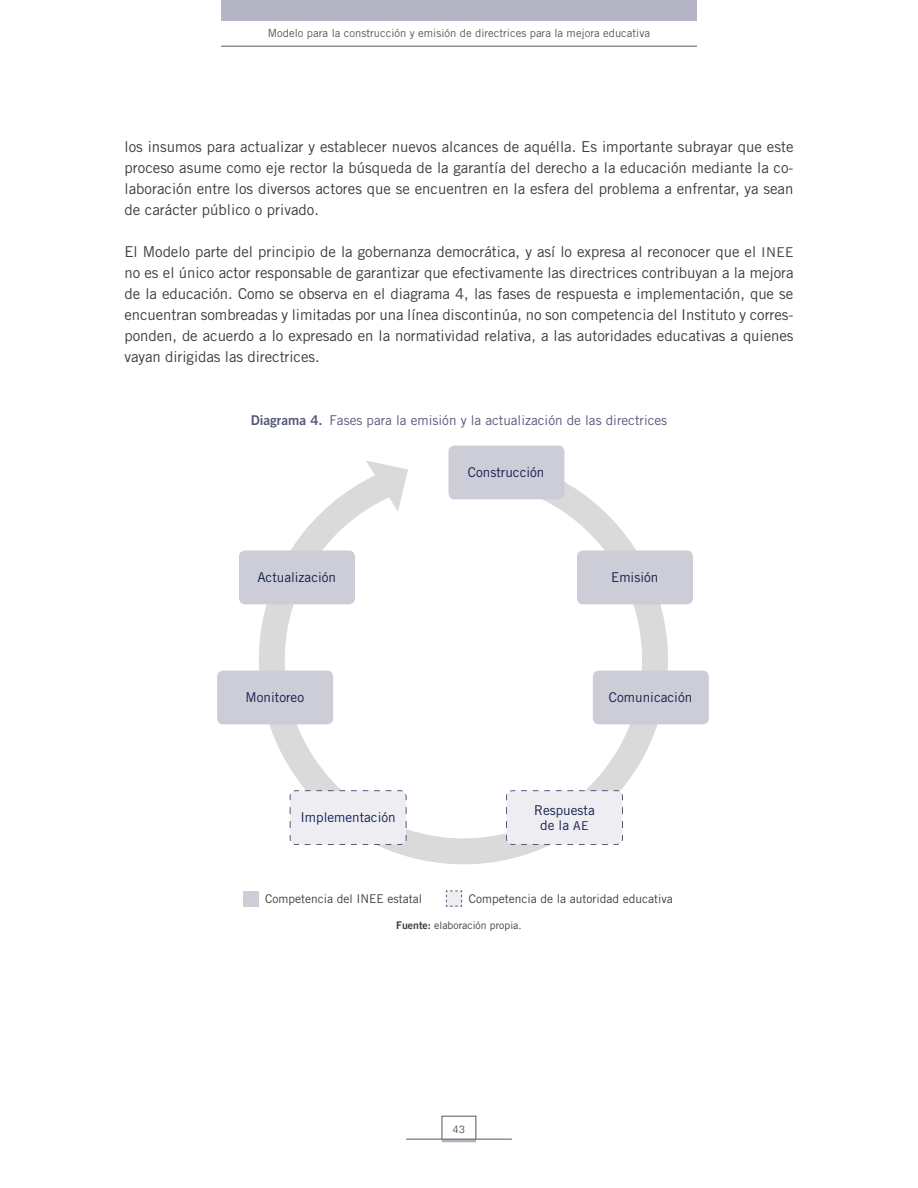
<style>
.page{position:relative;width:918px;height:1188px;background:#fff}
.page>*{position:absolute;margin:0;border:0;box-sizing:border-box;transform-origin:0 0}
.t1{font:15px/21px "Trade Gothic LT Std";color:#3c3c3b;text-align:justify}
.t2{font:13.5px/15px "Trade Gothic LT Std";color:#131c4e;text-align:center}
.t3{font:13.5px "Trade Gothic LT Std";color:#57597b}
.t4{font:12px "Trade Gothic LT Std";color:#3c3c3b}
.t5{font:11.25px "Trade Gothic LT Std";color:#575756}
.t6{font:10.5px "Trade Gothic LT Std";color:#3c3c3b}
.t7{font:300 10.5px "Univers LT Std";color:#3c3c3b}
.s1{font-size:13.5px}
.s2{font-family:"Trade Gothic LT Std Bd 2"}
.s3{font-size:12.15px}
</style>
<div class="page">
<div style="left:442px;top:1116px;width:34px;height:23px;border:1px solid #575756"></div>
<div style="left:221px;top:0;width:476px;height:21px;background:#b4b4c4"></div>
<hr style="left:221px;top:46px;width:476px;height:1px;background:#575756">
<hr style="left:442px;top:1139px;width:34px;height:3px;background:#b4b4c4">
<hr style="left:406px;top:1139px;width:106px;height:1px;background:#575756">
<svg style="left:249px;top:455px;width:429px;height:410px"></svg>
<div style="left:448px;top:446px;width:116px;height:53px;background:#cdcdd7;border-radius:6px"></div>
<div style="left:577px;top:550px;width:116px;height:54px;background:#cdcdd7;border-radius:6px"></div>
<div style="left:239px;top:550px;width:116px;height:54px;background:#cdcdd7;border-radius:6px"></div>
<div style="left:217px;top:671px;width:116px;height:53px;background:#cdcdd7;border-radius:6px"></div>
<div style="left:593px;top:671px;width:116px;height:53px;background:#cdcdd7;border-radius:6px"></div>
<div style="left:506px;top:790px;width:117px;height:55px;background:#eeeef2"></div>
<div style="left:290px;top:790px;width:117px;height:55px;background:#eeeef2"></div>
<div style="left:243px;top:891px;width:15px;height:15px;background:#cdcdd7"></div>
<svg style="left:446px;top:891px;width:16px;height:16px"></svg>
<p class="t5" style="left:268px;top:27px;width:384px">Modelo para la construcción y emisión de directrices para la mejora educativa</p>
<p class="t1" style="left:124px;top:135px;width:671px">los insumos para actualizar y establecer nuevos alcances de aquélla. Es importante subrayar que este proceso asume como eje rector la búsqueda de la garantía del derecho a la educación mediante la co&shy;laboración entre los diversos actores que se encuentren en la esfera del problema a enfrentar, ya sean de carácter público o privado.</p>
<p class="t1" style="left:124px;top:240px;width:671px">El Modelo parte del principio de la gobernanza democrática, y así lo expresa al reconocer que el <span class="s1">INEE </span>no es el único actor responsable de garantizar que efectivamente las directrices contribuyan a la mejora de la educación. Como se observa en el diagrama 4, las fases de respuesta e implementación, que se encuentran sombreadas y limitadas por una línea discontinúa, no son competencia del Instituto y corres&shy;ponden, de acuerdo a lo expresado en la normatividad relativa, a las autoridades educativas a quienes vayan dirigidas las directrices.</p>
<p class="t3" style="left:251px;top:412px;width:418px"><span class="s2">Diagrama 4.</span> Fases para la emisión y la actualización de las directrices</p>
<p class="t2" style="left:468px;top:465px;width:78px">Construcción</p>
<p class="t2" style="left:257px;top:570px;width:80px">Actualización</p>
<p class="t2" style="left:611px;top:570px;width:49px">Emisión</p>
<p class="t2" style="left:246px;top:690px;width:60px">Monitoreo</p>
<p class="t2" style="left:609px;top:690px;width:85px">Comunicación</p>
<p class="t2" style="left:300px;top:810px;width:97px">Implementación</p>
<p class="t2" style="left:534px;top:802px;width:62px">Respuesta de la <span class="s3">AE</span></p>
<p class="t4" style="left:265px;top:892px;width:158px">Competencia del INEE estatal</p>
<p class="t4" style="left:469px;top:892px;width:205px">Competencia de la autoridad educativa</p>
<p class="t6" style="left:396px;top:918px;width:127px"><span class="s2">Fuente:</span> elaboración propia.</p>
<p class="t7" style="left:453px;top:1123px;width:14px">43</p>
</div>
